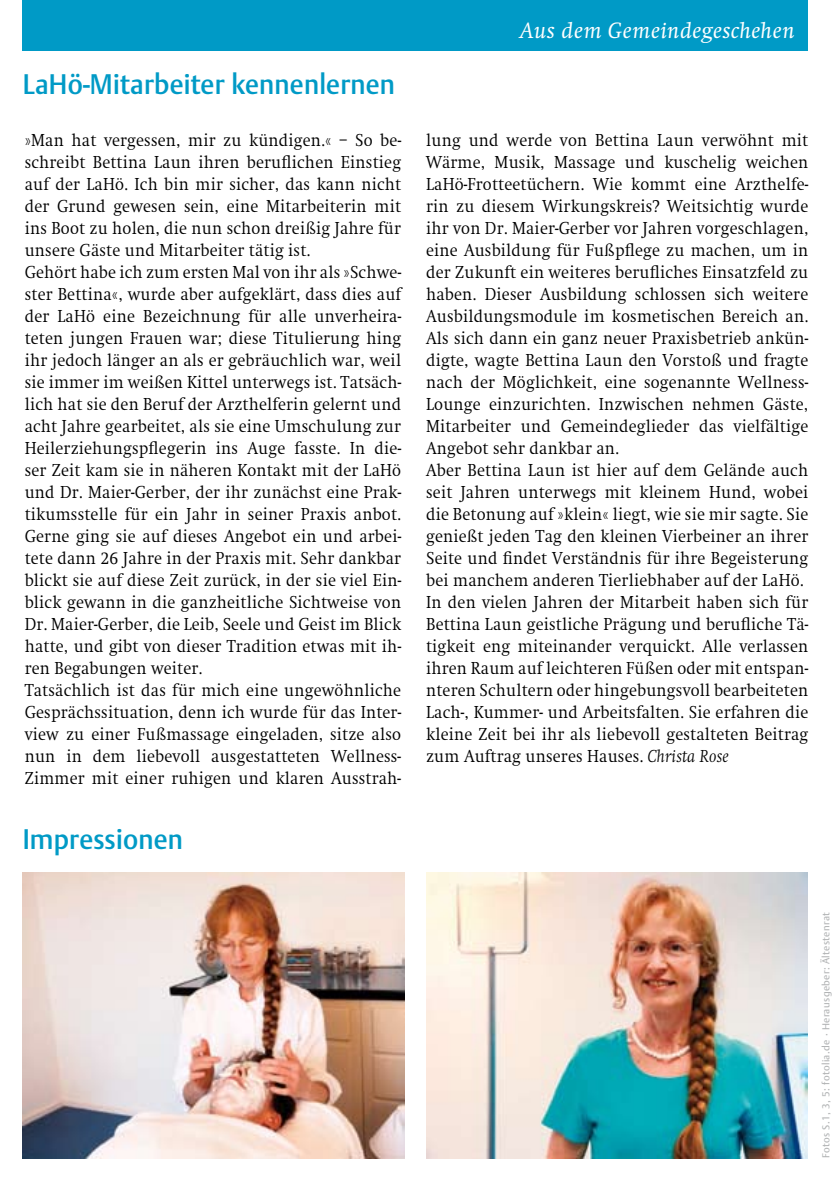
<style>
.page{position:relative;width:840px;height:1191px;background:#fff}
.page>*{position:absolute;margin:0;border:0;box-sizing:border-box;transform-origin:0 0}
.t1{font:500 28px "DTL Argo TOT";letter-spacing:.005em;color:#009ac6;scale:.94 1}
.t2{font:italic 23px "Swift EF";letter-spacing:.025em;color:#fff}
.t3{font:300 18px/22px "Swift EF";letter-spacing:.01em;color:#000;scale:.92 1}
.t4{font:10px "DTL Argo TOT";letter-spacing:.04em;color:#b1b3b4}
.s1{font-style:italic}
</style>
<div class="page">
<div style="left:23px;top:0;width:784px;height:51px;background:#009ac6"></div>
<img style="left:23px;top:872px;width:381px;height:286px">
<img style="left:426px;top:872px;width:381px;height:286px">
<p class="t2" style="left:520px;top:18px;width:276px">Aus dem Gemeindegeschehen</p>
<h1 class="t1" style="left:23px;top:67px;width:397px">LaHö-Mitarbeiter kennenlernen</h1>
<p class="t3" style="left:25px;top:129px;width:410px">»Man hat vergessen, mir zu kündigen.« – So be&shy;schreibt Bettina Laun ihren beruflichen Einstieg auf der LaHö. Ich bin mir sicher, das kann nicht der Grund gewesen sein, eine Mitarbeiterin mit ins Boot zu holen, die nun schon dreißig Jahre für unsere Gäste und Mitarbeiter tätig ist.<br>Gehört habe ich zum ersten Mal von ihr als »Schwe&shy;ster Bettina«, wurde aber aufgeklärt, dass dies auf der LaHö eine Bezeichnung für alle unverheira&shy;teten jungen Frauen war; diese Titulierung hing ihr jedoch länger an als er gebräuchlich war, weil sie immer im weißen Kittel unterwegs ist. Tatsäch&shy;lich hat sie den Beruf der Arzthelferin gelernt und acht Jahre gearbeitet, als sie eine Umschulung zur Heilerziehungspflegerin ins Auge fasste. In die&shy;ser Zeit kam sie in näheren Kontakt mit der LaHö und Dr. Maier-Gerber, der ihr zunächst eine Prak&shy;tikumsstelle für ein Jahr in seiner Praxis anbot.<br>Gerne ging sie auf dieses Angebot ein und arbei&shy;tete dann 26 Jahre in der Praxis mit. Sehr dankbar blickt sie auf diese Zeit zurück, in der sie viel Ein&shy;blick gewann in die ganzheitliche Sichtweise von Dr. Maier-Gerber, die Leib, Seele und Geist im Blick hatte, und gibt von dieser Tradition etwas mit ih&shy;ren Begabungen weiter.<br>Tatsächlich ist das für mich eine ungewöhnliche Gesprächssituation, denn ich wurde für das Inter&shy;view zu einer Fußmassage eingeladen, sitze also nun in dem liebevoll ausgestatteten Wellness-Zimmer mit einer ruhigen und klaren Ausstrah-</p>
<p class="t3" style="left:426px;top:129px;width:416px">lung und werde von Bettina Laun verwöhnt mit Wärme, Musik, Massage und kuschelig weichen LaHö-Frotteetüchern. Wie kommt eine Arzthelfe&shy;rin zu diesem Wirkungskreis? Weitsichtig wurde ihr von Dr. Maier-Gerber vor Jahren vorgeschlagen, eine Ausbildung für Fußpflege zu machen, um in der Zukunft ein weiteres berufliches Einsatzfeld zu haben. Dieser Ausbildung schlossen sich weitere Ausbildungsmodule im kosmetischen Bereich an.<br>Als sich dann ein ganz neuer Praxisbetrieb ankün&shy;digte, wagte Bettina Laun den Vorstoß und fragte nach der Möglichkeit, eine sogenannte Wellness-Lounge einzurichten. Inzwischen nehmen Gäste, Mitarbeiter und Gemeindeglieder das vielfältige Angebot sehr dankbar an.<br>Aber Bettina Laun ist hier auf dem Gelände auch seit Jahren unterwegs mit kleinem Hund, wobei die Betonung auf »klein« liegt, wie sie mir sagte. Sie genießt jeden Tag den kleinen Vierbeiner an ihrer Seite und findet Verständnis für ihre Begeisterung bei manchem anderen Tierliebhaber auf der LaHö.<br>In den vielen Jahren der Mitarbeit haben sich für Bettina Laun geistliche Prägung und berufliche Tä&shy;tigkeit eng miteinander verquickt. Alle verlassen ihren Raum auf leichteren Füßen oder mit entspan&shy;nteren Schultern oder hingebungsvoll bearbeiteten Lach-, Kummer- und Arbeitsfalten. Sie erfahren die kleine Zeit bei ihr als liebevoll gestalteten Beitrag zum Auftrag unseres Hauses. <span class="s1">Christa Rose</span></p>
<h1 class="t1" style="left:23px;top:822px;width:172px">Impressionen</h1>
<p class="t4" style="left:819px;top:1158px;width:248px;rotate:-90deg">Fotos S.1, 3, 5: fotolia.de · Herausgeber: Ältestenrat</p>
</div>
